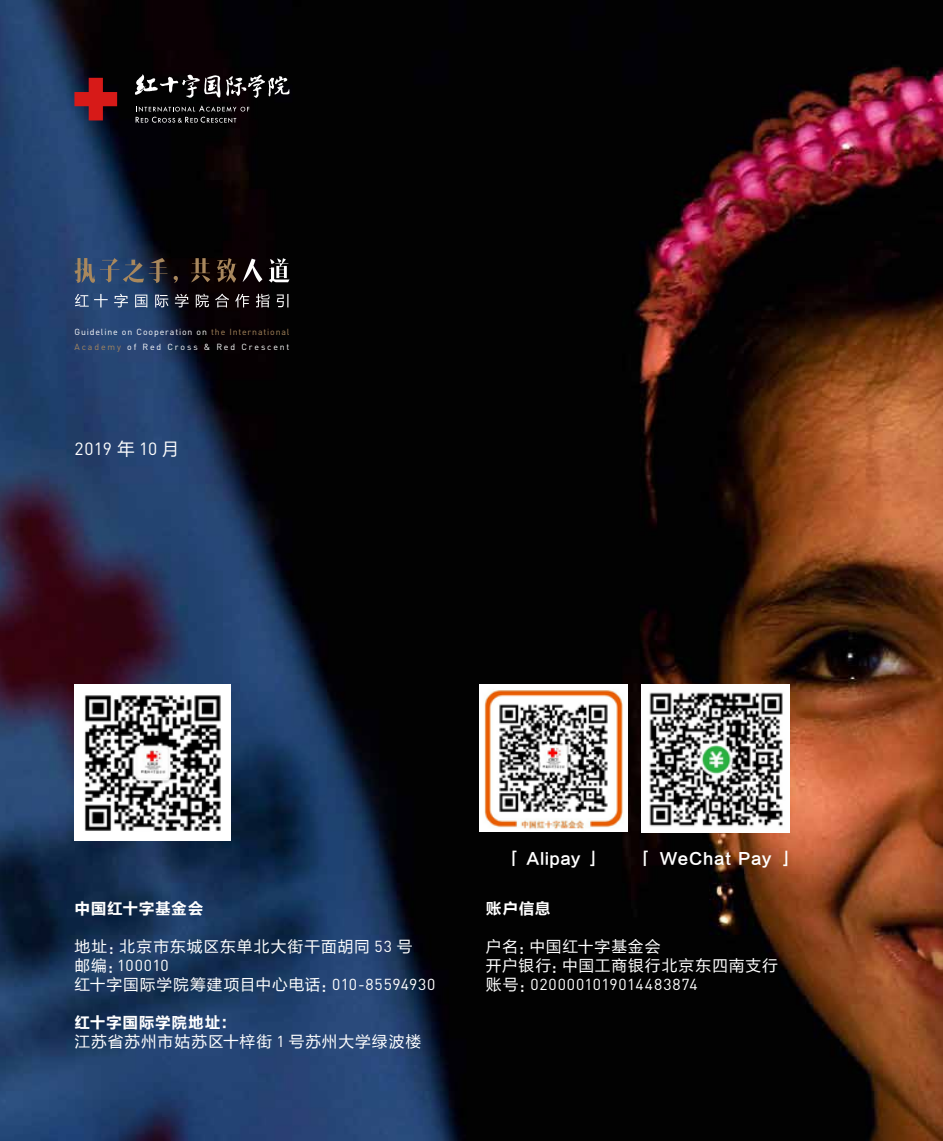
<style>
.page{position:relative;width:943px;height:1141px;background:#fff}
.page>*{position:absolute;margin:0;border:0;box-sizing:border-box;transform-origin:0 0}
.t1{font:17.5px "DIN";letter-spacing:.005em;color:#fff}
.t2{font:15.75px/18.9px "FZLTHK GBK1 0";letter-spacing:.055em;color:#fff}
.t3{font:15.75px "FZLTCHJW GB1 0";letter-spacing:.035em;color:#fff}
.t4{font:15.75px "DIN";letter-spacing:.05em;color:#fff}
.t5{font:8.75px/14.7px "DIN";letter-spacing:.1em;color:#fff}
.s1{color:#a9885d}
.s2{font-family:"FZLTHK GBK1 0"}
.s3{font-family:"DIN"}
</style>
<div class="page">
<img style="left:0;top:0;width:943px;height:1141px">
<img style="left:74px;top:685px;width:156px;height:155px">
<img style="left:480px;top:685px;width:147px;height:147px">
<img style="left:642px;top:685px;width:147px;height:147px">
<svg style="left:242px;top:258px;width:47px;height:25px"></svg>
<svg style="left:74px;top:258px;width:162px;height:26px;background:#373840"></svg>
<svg style="left:75px;top:294px;width:213px;height:14px;background:#464e5f"></svg>
<svg style="left:135px;top:74px;width:85px;height:24px"></svg>
<svg style="left:226px;top:75px;width:63px;height:23px"></svg>
<svg style="left:136px;top:105px;width:113px;height:18px;background:#292829"></svg>
<svg style="left:74px;top:78px;width:43px;height:42px;background:#7c1820"></svg>
<p class="t5" style="left:74px;top:324px;width:216px">Guideline on Cooperation on <span class="s1">the International<br>Academy</span> of Red Cross &amp; Red Crescent</p>
<p class="t1" style="left:74px;top:438px;width:106px">2019 <span class="s2">年</span> 10 <span class="s2">月</span></p>
<p class="t3" style="left:74px;top:900px;width:131px">中国红十字基金会</p>
<p class="t2" style="left:74px;top:938px;width:339px">地址：北京市东城区东单北大街干面胡同 <span class="s3">53</span> 号</p>
<p class="t4" style="left:74px;top:955px;width:96px"><span class="s2">邮编：</span>100010</p>
<p class="t2" style="left:74px;top:975px;width:362px">红十字国际学院筹建项目中心电话：<span class="s3">010-85594930</span></p>
<p class="t3" style="left:74px;top:1014px;width:163px">红十字国际学院地址：</p>
<p class="t2" style="left:74px;top:1032px;width:348px">江苏省苏州市姑苏区十梓街 <span class="s3">1</span> 号苏州大学绿波楼</p>
<p class="t3" style="left:505px;top:850px;width:97px">「 Alipay 」</p>
<p class="t3" style="left:637px;top:850px;width:159px">「 WeChat Pay 」</p>
<p class="t3" style="left:486px;top:900px;width:66px">账户信息</p>
<p class="t2" style="left:486px;top:938px;width:293px">户名：中国红十字基金会<br>开户银行：中国工商银行北京东四南支行</p>
<p class="t4" style="left:486px;top:974px;width:213px"><span class="s2">账号：</span>0200001019014483874</p>
</div>
